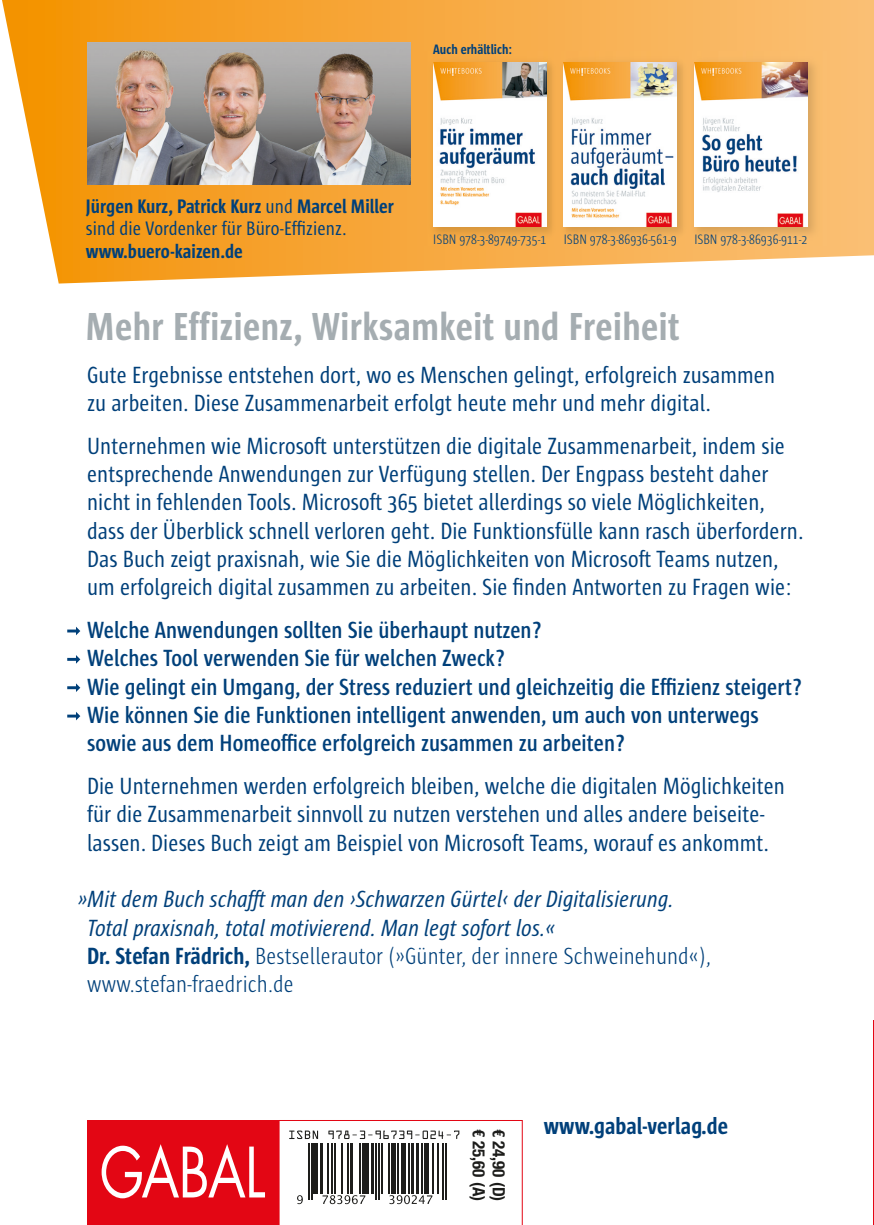
<style>
.page{position:relative;width:874px;height:1225px;background:#fff}
.page>*{position:absolute;margin:0;border:0;box-sizing:border-box;transform-origin:0 0}
.t1{font:67.6px "Futura";letter-spacing:-.02em;color:#fff;scale:.8 1}
.t2{font:700 40px "Sun Cd";letter-spacing:.01em;color:#a5adb1}
.t3{font:24px/28.4px "Sun Cd";letter-spacing:.005em;color:#00407a}
.t4{font:600 24px/28.4px "Sun Cd";letter-spacing:.005em;color:#00407a}
.t5{font:italic 24px/28.4px "Sun Cd";letter-spacing:.005em;color:#00407a}
.t6{font:700 24px "Sun Cd";letter-spacing:.005em;color:#00407a}
.t7{font:20px/22.6px "Sun Cd";letter-spacing:.005em;color:#00407a}
.t8{font:700 20px "Sun Cd";letter-spacing:.005em;color:#00407a}
.t9{font:700 condensed 17px "Helvetica Neue LT Std";color:#1d1d1b}
.t10{font:300 14px "Sun Cd";color:#00407a}
.t11{font:700 14px "Sun Cd";color:#00407a}
.s1{font-weight:700}
.s2{font-weight:700;font-style:normal}
.s3{font-weight:300;font-style:normal}
</style>
<div class="page">
<svg style="left:2px;top:0;width:871px;height:284px"></svg>
<hr style="left:872px;top:1020px;width:1px;height:205px;background:#e30614">
<img style="left:422px;top:52px;width:404px;height:194px">
<img style="left:433px;top:62px;width:113px;height:165px">
<img style="left:563px;top:62px;width:113px;height:165px">
<img style="left:694px;top:62px;width:113px;height:165px">
<div style="left:87px;top:1120px;width:191px;height:105px;background:#e30614"></div>
<svg style="left:278px;top:1120px;width:244px;height:105px"></svg>
<svg style="left:67px;top:626px;width:13px;height:9px"></svg>
<svg style="left:67px;top:655px;width:13px;height:8px"></svg>
<svg style="left:67px;top:683px;width:13px;height:9px"></svg>
<svg style="left:67px;top:712px;width:13px;height:8px"></svg>
<img style="left:87px;top:43px;width:323px;height:141px">
<p class="t11" style="left:433px;top:42px;width:80px">Auch erhältlich:</p>
<p class="t7" style="left:86px;top:195px;width:309px"><span class="s1">Jürgen Kurz, Patrick Kurz</span> und <span class="s1">Marcel Miller </span>sind die Vordenker für Büro-Effizienz.</p>
<p class="t8" style="left:86px;top:241px;width:158px">www.buero-kaizen.de</p>
<p class="t10" style="left:433px;top:232px;width:114px">ISBN 978-3-89749-735-1</p>
<p class="t10" style="left:563px;top:232px;width:114px">ISBN 978-3-86936-561-9</p>
<p class="t10" style="left:694px;top:232px;width:114px">ISBN 978-3-86936-911-2</p>
<h2 class="t2" style="left:86px;top:306px;width:595px">Mehr Effizienz, Wirksamkeit und Freiheit</h2>
<p class="t3" style="left:87px;top:361px;width:689px">Gute Ergebnisse entstehen dort, wo es Menschen gelingt, erfolgreich zusammen zu arbeiten. Diese Zusammenarbeit erfolgt heute mehr und mehr digital.</p>
<p class="t3" style="left:87px;top:432px;width:717px">Unternehmen wie Microsoft unterstützen die digitale Zusammenarbeit, indem sie entsprechende Anwendungen zur Verfügung stellen. Der Engpass besteht daher nicht in fehlenden Tools. Microsoft 365 bietet allerdings so viele Möglichkeiten, dass der Überblick schnell verloren geht. Die Funktionsfülle kann rasch überfordern.<br>Das Buch zeigt praxisnah, wie Sie die Möglichkeiten von Microsoft Teams nutzen, um erfolgreich digital zusammen zu arbeiten. Sie finden Antworten zu Fragen wie:</p>
<p class="t4" style="left:87px;top:616px;width:716px">Welche Anwendungen sollten Sie überhaupt nutzen?<br>Welches Tool verwenden Sie für welchen Zweck?<br>Wie gelingt ein Umgang, der Stress reduziert und gleichzeitig die Effizienz steigert?<br>Wie können Sie die Funktionen intelligent anwenden, um auch von unterwegs sowie aus dem Homeoffice erfolgreich zusammen zu arbeiten?</p>
<p class="t3" style="left:87px;top:772px;width:699px">Die Unternehmen werden erfolgreich bleiben, welche die digitalen Möglichkeiten für die Zusammenarbeit sinnvoll zu nutzen verstehen und alles andere beiseite&shy;lassen. Dieses Buch zeigt am Beispiel von Microsoft Teams, worauf es ankommt.</p>
<p class="t5" style="left:87px;top:885px;width:625px;text-indent:-10px">»Mit dem Buch schafft man den ›Schwarzen Gürtel‹ der Digitalisierung.<br>Total praxisnah, total motivierend. Man legt sofort los.«<br><span class="s2">Dr. Stefan Frädrich,</span> <span class="s3">Bestsellerautor (»Günter, der innere Schweinehund«), www.stefan-fraedrich.de</span></p>
<h1 class="t1" style="left:100px;top:1129px;width:208px">GABAL</h1>
<p class="t9" style="left:489px;top:1128px;width:74px;rotate:90deg">€ 25,60 (A)</p>
<p class="t9" style="left:509px;top:1128px;width:74px;rotate:90deg">€ 24,90 (D)</p>
<p class="t6" style="left:543px;top:1113px;width:185px">www.gabal-verlag.de</p>
</div>
